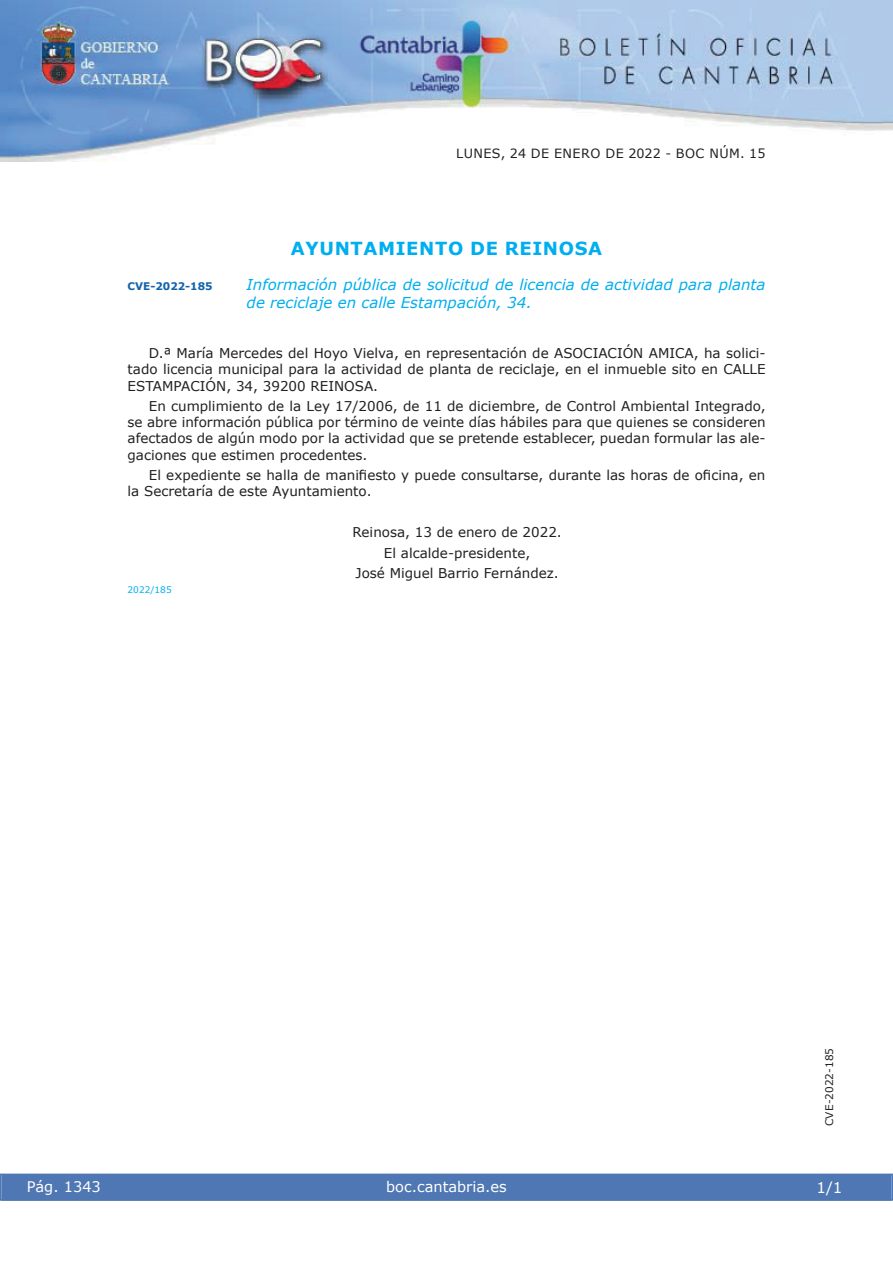
<style>
.page{position:relative;width:893px;height:1263px;background:#fff}
.page>*{position:absolute;margin:0;border:0;box-sizing:border-box;transform-origin:0 0}
.t1{font:700 18px "Verdana";letter-spacing:.035em;color:#00aeef}
.t2{font:italic 15px/18px "Verdana";color:#00aeef}
.t3{font:15px "Verdana";color:#fff}
.t4{font:14.55px "Verdana";color:#fff}
.t5{font:13.5px/16.2px "Verdana";color:#231f20;text-align:justify}
.t6{font:12.75px "Verdana";letter-spacing:.035em;color:#231f20}
.t7{font:10.5px "Verdana";color:#231f20}
.t8{font:700 10.5px "Verdana";color:#1263a9}
.t9{font:9px "Verdana";color:#00aeef}
</style>
<div class="page">
<img style="left:0;top:0;width:893px;height:161px">
<div style="left:1px;top:1174px;width:890px;height:27px;background:#4f77b3"></div>
<div style="left:0;top:1174px;width:893px;height:27px;border:1px solid #4f77b3"></div>
<p class="t6" style="left:456px;top:145px;width:311px">LUNES, 24 DE ENERO DE 2022 - BOC NÚM. 15</p>
<h1 class="t1" style="left:291px;top:237px;width:313px">AYUNTAMIENTO DE REINOSA</h1>
<p class="t8" style="left:128px;top:279px;width:87px">CVE-2022-185</p>
<p class="t2" style="left:247px;top:275px;width:520px">Información pública de solicitud de licencia de actividad para planta de reciclaje en calle Estampación, 34.</p>
<p class="t5" style="left:128px;top:345px;width:639px;text-indent:21px">D.ª María Mercedes del Hoyo Vielva, en representación de ASOCIACIÓN AMICA, ha solici&shy;tado licencia municipal para la actividad de planta de reciclaje, en el inmueble sito en CALLE ESTAMPACIÓN, 34, 39200 REINOSA.</p>
<p class="t5" style="left:128px;top:398px;width:640px;text-indent:21px">En cumplimiento de la Ley 17/2006, de 11 de diciembre, de Control Ambiental Integrado, se abre información pública por término de veinte días hábiles para que quienes se consideren afectados de algún modo por la actividad que se pretende establecer, puedan formular las ale&shy;gaciones que estimen procedentes.</p>
<p class="t5" style="left:128px;top:467px;width:639px;text-indent:21px">El expediente se halla de manifiesto y puede consultarse, durante las horas de oficina, en la Secretaría de este Ayuntamiento.</p>
<p class="t5" style="left:352px;top:522px;width:211px;line-height:20.4px;text-align:center">Reinosa, 13 de enero de 2022.<br>El alcalde-presidente,<br>José Miguel Barrio Fernández.</p>
<p class="t9" style="left:128px;top:584px;width:46px">2022/185</p>
<p class="t4" style="left:27px;top:1177px;width:76px">Pág. 1343</p>
<p class="t4" style="left:386px;top:1178px;width:122px">boc.cantabria.es</p>
<p class="t7" style="left:823px;top:1126px;width:80px;rotate:-90deg">CVE-2022-185</p>
<p class="t3" style="left:816px;top:1178px;width:27px">1/1</p>
</div>
